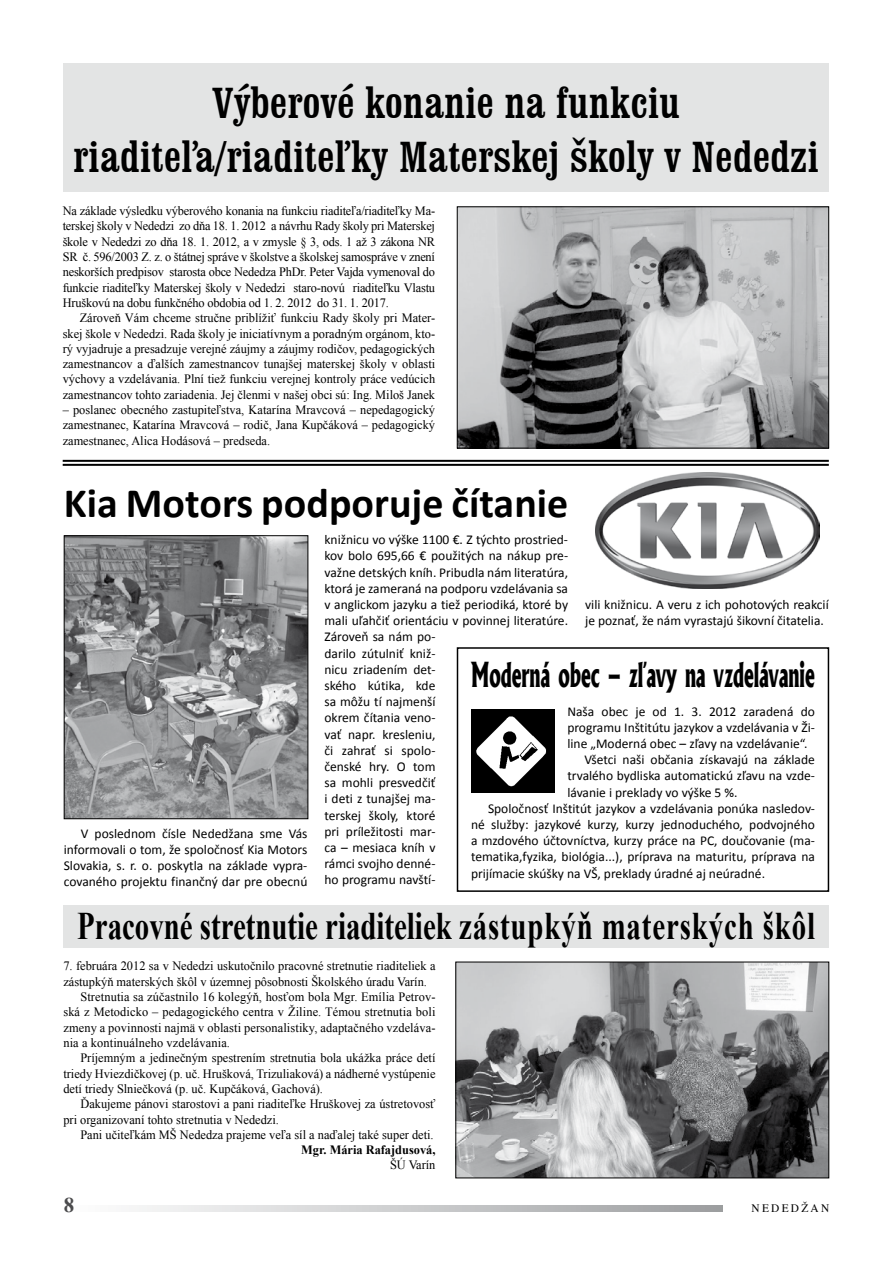
<style>
.page{position:relative;width:893px;height:1263px;background:#fff}
.page>*{position:absolute;margin:0;border:0;box-sizing:border-box;transform-origin:0 0}
.t1{font:condensed 45px/54px "Clarendon BT";letter-spacing:.01em;color:#000;text-align:center}
.t2{font:700 42px "Calibri";color:#000}
.t3{font:700 39px "Times New Roman";color:#000;scale:.74 1}
.t4{font:800 33px "Albertus";color:#000;scale:.57 1}
.t5{font:700 21px "Times New Roman";color:#4b4b4d}
.t6{font:13.5px/16.2px "Calibri";color:#000}
.t7{font:12.75px/15.3px "Times New Roman";color:#000;text-align:justify}
.t8{font:700 12.75px "Times New Roman";color:#000}
.t9{font:11.7px "Times";letter-spacing:.2em;color:#000}
.s1{font-family:"Chaparral Pro";font-stretch:normal}
</style>
<div class="page">
<svg style="left:137px;top:1205px;width:586px;height:7px;background:#c8c9cb"></svg>
<div style="left:457px;top:647px;width:372px;height:245px;border:2px solid #000"></div>
<img style="left:471px;top:709px;width:84px;height:84px">
<img style="left:459px;top:208px;width:368px;height:238px">
<div style="left:457px;top:206px;width:372px;height:242px;border:1px solid #000"></div>
<img style="left:457px;top:964px;width:370px;height:212px">
<div style="left:455px;top:962px;width:374px;height:216px;border:1px solid #000"></div>
<div style="left:63px;top:905px;width:766px;height:42px;background:#e3e4e4"></div>
<div style="left:63px;top:64px;width:766px;height:128px;background:#e3e4e4"></div>
<hr style="left:63px;top:460px;width:766px;height:2px;background:#000">
<hr style="left:63px;top:464px;width:766px;height:2px;background:#000">
<img style="left:595px;top:473px;width:225px;height:116px">
<img style="left:66px;top:537px;width:240px;height:280px">
<div style="left:64px;top:535px;width:244px;height:284px;border:1px solid #000"></div>
<h1 class="t1" style="left:74px;top:75px;width:747px">Výberové konanie na funkciu riaditel<span class="s1">’</span>a/riaditel<span class="s1">’</span>ky Materskej školy v Nededzi</h1>
<p class="t7" style="left:63px;top:203px;width:374px">Na základe výsledku výberového konania na funkciu riaditeľa/riaditeľky Ma&shy;terskej školy v Nededzi zo dňa 18. 1. 2012 a návrhu Rady školy pri Materskej škole v Nededzi zo dňa 18. 1. 2012, a v zmysle § 3, ods. 1 až 3 zákona NR SR č. 596/2003 Z. z. o štátnej správe v školstve a školskej samospráve v znení neskorších predpisov starosta obce Nededza PhDr. Peter Vajda vymenoval do funkcie riaditeľky Materskej školy v Nededzi staro-novú riaditeľku Vlastu Hruškovú na dobu funkčného obdobia od 1. 2. 2012 do 31. 1. 2017.</p>
<p class="t7" style="left:63px;top:310px;width:374px;text-indent:17px">Zároveň Vám chceme stručne priblížiť funkciu Rady školy pri Mater&shy;skej škole v Nededzi. Rada školy je iniciatívnym a poradným orgánom, kto&shy;rý vyjadruje a presadzuje verejné záujmy a záujmy rodičov, pedagogických zamestnancov a ďalších zamestnancov tunajšej materskej školy v oblasti výchovy a vzdelávania. Plní tiež funkciu verejnej kontroly práce vedúcich zamestnancov tohto zariadenia. Jej členmi v našej obci sú: Ing. Miloš Janek</p>
<p class="t7" style="left:63px;top:402px;width:374px">– poslanec obecného zastupiteľstva, Katarína Mravcová – nepedagogický zamestnanec, Katarína Mravcová – rodič, Jana Kupčáková – pedagogický zamestnanec, Alica Hodásová – predseda.</p>
<h2 class="t2" style="left:64px;top:476px;width:506px">Kia Motors podporuje čítanie</h2>
<p class="t6" style="left:324px;top:532px;width:245px">knižnicu vo výške 1100 €. Z týchto prostried&shy;kov bolo 695,66 € použitých na nákup pre&shy;važne detských kníh. Pribudla nám literatúra, ktorá je zameraná na podporu vzdelávania sa v anglickom jazyku a tiež periodiká, ktoré by mali uľahčiť orientáciu v povinnej literatúre.<br>Zároveň sa nám po-<br>darilo zútulniť kniž-<br>nicu zriadením det-<br>ského kútika, kde<br>sa môžu tí najmenší<br>okrem čítania veno-<br>vať napr. kresleniu,<br>či zahrať si spolo-<br>čenské hry. O tom<br>sa mohli presvedčiť<br>i deti z tunajšej ma-<br>terskej školy, ktoré<br>pri príležitosti mar-<br>ca – mesiaca kníh v<br>rámci svojho denné-<br>ho programu navští-</p>
<p class="t6" style="left:585px;top:596px;width:245px">vili knižnicu. A veru z ich pohotových reakcií je poznať, že nám vyrastajú šikovní čitatelia.</p>
<h3 class="t4" style="left:471px;top:653px;width:605px">Moderná obec – zľavy na vzdelávanie</h3>
<p class="t6" style="left:567px;top:703px;width:249px">Naša obec je od 1. 3. 2012 zaradená do</p>
<p class="t6" style="left:567px;top:719px;width:249px">programu Inštitútu jazykov a vzdelávania v Ži-</p>
<p class="t6" style="left:567px;top:735px;width:242px">line „Moderná obec – zľavy na vzdelávanie“.</p>
<p class="t6" style="left:584px;top:752px;width:232px">Všetci naši občania získavajú na základe</p>
<p class="t6" style="left:567px;top:768px;width:249px">trvalého bydliska automatickú zľavu na vzde-</p>
<p class="t6" style="left:567px;top:784px;width:172px">lávanie i preklady vo výške 5 %.</p>
<p class="t6" style="left:488px;top:800px;width:328px">Spoločnosť Inštitút jazykov a vzdelávania ponúka nasledov-</p>
<p class="t6" style="left:471px;top:816px;width:345px">né služby: jazykové kurzy, kurzy jednoduchého, podvojného</p>
<p class="t6" style="left:471px;top:833px;width:345px">a mzdového účtovníctva, kurzy práce na PC, doučovanie (ma-</p>
<p class="t6" style="left:471px;top:849px;width:345px">tematika,fyzika, biológia...), príprava na maturitu, príprava na</p>
<p class="t6" style="left:471px;top:865px;width:296px">prijímacie skúšky na VŠ, preklady úradné aj neúradné.</p>
<h3 class="t3" style="left:77px;top:899px;width:998px">Pracovné stretnutie riaditeliek zástupkýň materských škôl</h3>
<p class="t6" style="left:64px;top:825px;width:245px;text-align:justify;text-indent:17px">V poslednom čísle Nededžana sme Vás informovali o tom, že spoločnosť Kia Motors Slovakia, s. r. o. poskytla na základe vypra&shy;covaného projektu finančný dar pre obecnú</p>
<p class="t7" style="left:63px;top:958px;width:374px">7. februára 2012 sa v Nededzi uskutočnilo pracovné stretnutie riaditeliek a</p>
<p class="t7" style="left:63px;top:974px;width:365px">zástupkýň materských škôl v územnej pôsobnosti Školského úradu Varín.</p>
<p class="t7" style="left:80px;top:989px;width:357px">Stretnutia sa zúčastnilo 16 kolegýň, hosťom bola Mgr. Emília Petrov-</p>
<p class="t7" style="left:63px;top:1004px;width:374px">ská z Metodicko – pedagogického centra v Žiline. Témou stretnutia boli</p>
<p class="t7" style="left:63px;top:1019px;width:374px">zmeny a povinnosti najmä v oblasti personalistiky, adaptačného vzdeláva-</p>
<p class="t7" style="left:63px;top:1035px;width:168px">nia a kontinuálneho vzdelávania.</p>
<p class="t7" style="left:80px;top:1050px;width:357px">Príjemným a jedinečným spestrením stretnutia bola ukážka práce detí</p>
<p class="t7" style="left:63px;top:1065px;width:374px">triedy Hviezdičkovej (p. uč. Hrušková, Trizuliaková) a nádherné vystúpenie</p>
<p class="t7" style="left:63px;top:1081px;width:261px">detí triedy Slniečková (p. uč. Kupčáková, Gachová).</p>
<p class="t7" style="left:80px;top:1096px;width:357px">Ďakujeme pánovi starostovi a pani riaditeľke Hruškovej za ústretovosť</p>
<p class="t7" style="left:63px;top:1111px;width:217px">pri organizovaní tohto stretnutia v Nededzi.</p>
<p class="t7" style="left:80px;top:1127px;width:355px">Pani učiteľkám MŠ Nededza prajeme veľa síl a naďalej také super deti.</p>
<p class="t8" style="left:301px;top:1141px;width:136px">Mgr. Mária Rafajdusová,</p>
<p class="t7" style="left:390px;top:1157px;width:47px">ŠÚ Varín</p>
<h3 class="t5" style="left:64px;top:1190px;width:12px">8</h3>
<p class="t9" style="left:751px;top:1201px;width:79px">NEDEDŽAN</p>
</div>
